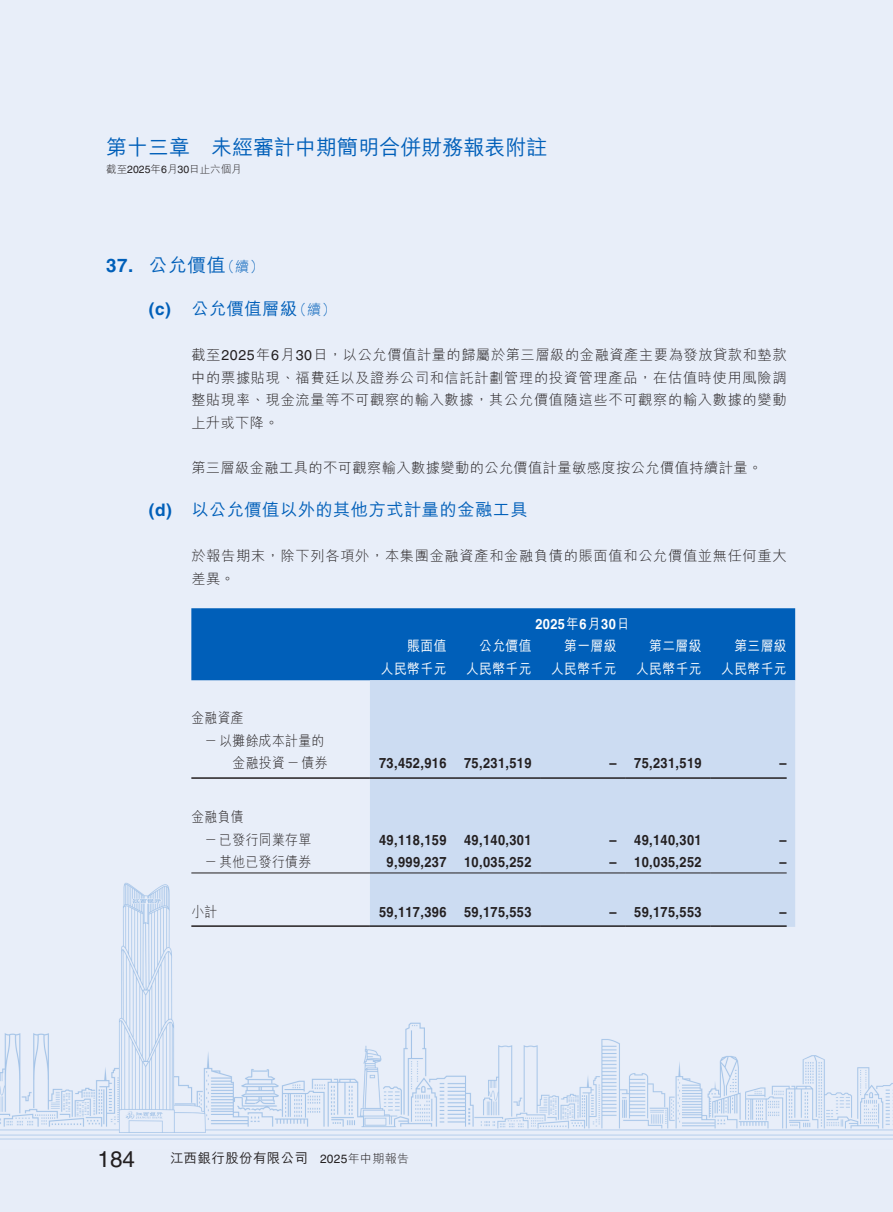
<style>
.page{position:relative;width:893px;height:1212px;background:#e7edf8}
.page>*{position:absolute;margin:0;border:0;box-sizing:border-box;transform-origin:0 0}
.t1{font:22.5px "Helvetica LT Std";color:#231f20}
.t2{font:500 21px "M Hei HK";color:#005fb9}
.t3{font:500 18.75px "M Hei HK";color:#005fb9}
.t4{font:500 17.25px "M Hei HK";letter-spacing:.03em;color:#005fb9}
.t5{font:300 14.25px/22.5px "M Hei HK";letter-spacing:.03em;color:#231f20;text-align:justify}
.t6{font:700 14.25px "Helvetica LT Std";letter-spacing:.03em;color:#231f20;scale:.9 1}
.t7{font:500 14.25px "M Hei HK";letter-spacing:.03em;color:#fff;scale:.9 1}
.t8{font:300 14.25px/22.5px "M Hei HK";letter-spacing:.03em;color:#231f20;scale:.9 1}
.t9{font:700 14.25px "Helvetica LT Std";letter-spacing:.03em;color:#fff;scale:.9 1}
.t10{font:500 13.5px "M Hei HK";letter-spacing:.025em;color:#231f20}
.t11{font:300 10.5px "M Hei HK";color:#231f20}
.s1{font-family:"Helvetica LT Std";font-weight:400}
.s2{font-family:"Helvetica LT Std";font-weight:700}
.s3{font-weight:300;font-size:14.25px}
.s4{font-family:"M Hei HK";font-weight:500}
.s5{font-family:"Helvetica LT Std";font-weight:400;font-size:12px}
.s6{font-weight:300;font-size:12px}
</style>
<div class="page">
<img style="left:0;top:608px;width:893px;height:532px">
<div style="left:191px;top:608px;width:604px;height:72px;background:#005fb9"></div>
<div style="left:370px;top:680px;width:425px;height:247px;background:#ccdcf2"></div>
<hr style="left:191px;top:777px;width:179px;height:2px;background:#231f20">
<hr style="left:370px;top:777px;width:85px;height:2px;background:#231f20">
<hr style="left:455px;top:777px;width:85px;height:2px;background:#231f20">
<hr style="left:540px;top:777px;width:85px;height:2px;background:#231f20">
<hr style="left:625px;top:777px;width:85px;height:2px;background:#231f20">
<hr style="left:710px;top:777px;width:77px;height:2px;background:#231f20">
<hr style="left:191px;top:872px;width:179px;height:1px;background:#231f20">
<hr style="left:370px;top:872px;width:85px;height:1px;background:#231f20">
<hr style="left:455px;top:872px;width:85px;height:1px;background:#231f20">
<hr style="left:540px;top:872px;width:85px;height:1px;background:#231f20">
<hr style="left:625px;top:872px;width:85px;height:1px;background:#231f20">
<hr style="left:710px;top:872px;width:77px;height:1px;background:#231f20">
<hr style="left:191px;top:925px;width:179px;height:2px;background:#231f20">
<hr style="left:370px;top:925px;width:85px;height:2px;background:#231f20">
<hr style="left:455px;top:925px;width:85px;height:2px;background:#231f20">
<hr style="left:540px;top:925px;width:85px;height:2px;background:#231f20">
<hr style="left:625px;top:925px;width:85px;height:2px;background:#231f20">
<hr style="left:710px;top:925px;width:77px;height:2px;background:#231f20">
<h2 class="t2" style="left:106px;top:132px;width:442px">第十三章 未經審計中期簡明合併財務報表附註</h2>
<p class="t11" style="left:106px;top:164px;width:137px">截至<span class="s1">2025</span>年<span class="s1">6</span>月<span class="s1">30</span>日止六個月</p>
<h3 class="t3" style="left:106px;top:251px;width:159px"><span class="s2">37.</span> 公允價值<span class="s3">（續）</span></h3>
<p class="t4" style="left:149px;top:296px;width:189px"><span class="s2">(c)</span> 公允價值層級<span class="s3">（續）</span></p>
<p class="t5" style="left:191px;top:344px;width:597px">截至<span class="s1">2025</span>年<span class="s1">6</span>月<span class="s1">30</span>日，以公允價值計量的歸屬於第三層級的金融資產主要為發放貸款和墊款中的票據貼現、福費廷以及證券公司和信託計劃管理的投資管理產品，在估值時使用風險調整貼現率、現金流量等不可觀察的輸入數據，其公允價值隨這些不可觀察的輸入數據的變動上升或下降。</p>
<p class="t5" style="left:191px;top:456px;width:572px">第三層級金融工具的不可觀察輸入數據變動的公允價值計量敏感度按公允價值持續計量。</p>
<p class="t4" style="left:149px;top:497px;width:380px"><span class="s2">(d)</span> 以公允價值以外的其他方式計量的金融工具</p>
<p class="t5" style="left:191px;top:545px;width:597px">於報告期末，除下列各項外，本集團金融資產和金融負債的賬面值和公允價值並無任何重大差異。</p>
<p class="t9" style="left:535px;top:615px;width:106px">2025<span class="s4">年</span>6<span class="s4">月</span>30<span class="s4">日</span></p>
<p class="t7" style="left:407px;top:636px;width:45px">賬面值</p>
<p class="t7" style="left:479px;top:636px;width:60px">公允價值</p>
<p class="t7" style="left:564px;top:636px;width:60px">第一層級</p>
<p class="t7" style="left:649px;top:636px;width:60px">第二層級</p>
<p class="t7" style="left:734px;top:636px;width:60px">第三層級</p>
<p class="t7" style="left:381px;top:658px;width:74px">人民幣千元</p>
<p class="t7" style="left:466px;top:658px;width:74px">人民幣千元</p>
<p class="t7" style="left:551px;top:658px;width:74px">人民幣千元</p>
<p class="t7" style="left:636px;top:658px;width:74px">人民幣千元</p>
<p class="t7" style="left:721px;top:658px;width:74px">人民幣千元</p>
<p class="t8" style="left:191px;top:707px;width:60px">金融資產</p>
<p class="t8" style="left:205px;top:729px;width:135px">－以攤餘成本計量的</p>
<p class="t8" style="left:232px;top:752px;width:107px">金融投資－債券</p>
<p class="t6" style="left:379px;top:755px;width:171px">73,452,916 75,231,519</p>
<p class="t6" style="left:609px;top:755px;width:104px">– 75,231,519</p>
<p class="t6" style="left:779px;top:755px;width:9px">–</p>
<p class="t8" style="left:205px;top:805px;width:120px;text-indent:-13px">金融負債<br>－已發行同業存單</p>
<p class="t6" style="left:379px;top:831px;width:171px">49,118,159 49,140,301</p>
<p class="t6" style="left:609px;top:831px;width:104px">– 49,140,301</p>
<p class="t6" style="left:779px;top:831px;width:9px">–</p>
<p class="t8" style="left:205px;top:850px;width:120px">－其他已發行債券</p>
<p class="t6" style="left:387px;top:853px;width:163px">9,999,237 10,035,252</p>
<p class="t6" style="left:609px;top:853px;width:104px">– 10,035,252</p>
<p class="t6" style="left:780px;top:853px;width:9px">–</p>
<p class="t8" style="left:191px;top:900px;width:30px">小計</p>
<p class="t6" style="left:379px;top:903px;width:171px">59,117,396 59,175,553</p>
<p class="t6" style="left:609px;top:903px;width:104px">– 59,175,553</p>
<p class="t6" style="left:779px;top:903px;width:9px">–</p>
<h1 class="t1" style="left:98px;top:1146px;width:39px">184</h1>
<p class="t10" style="left:170px;top:1148px;width:240px">江西銀行股份有限公司 <span class="s5">2025</span><span class="s6">年中期報告</span></p>
</div>
